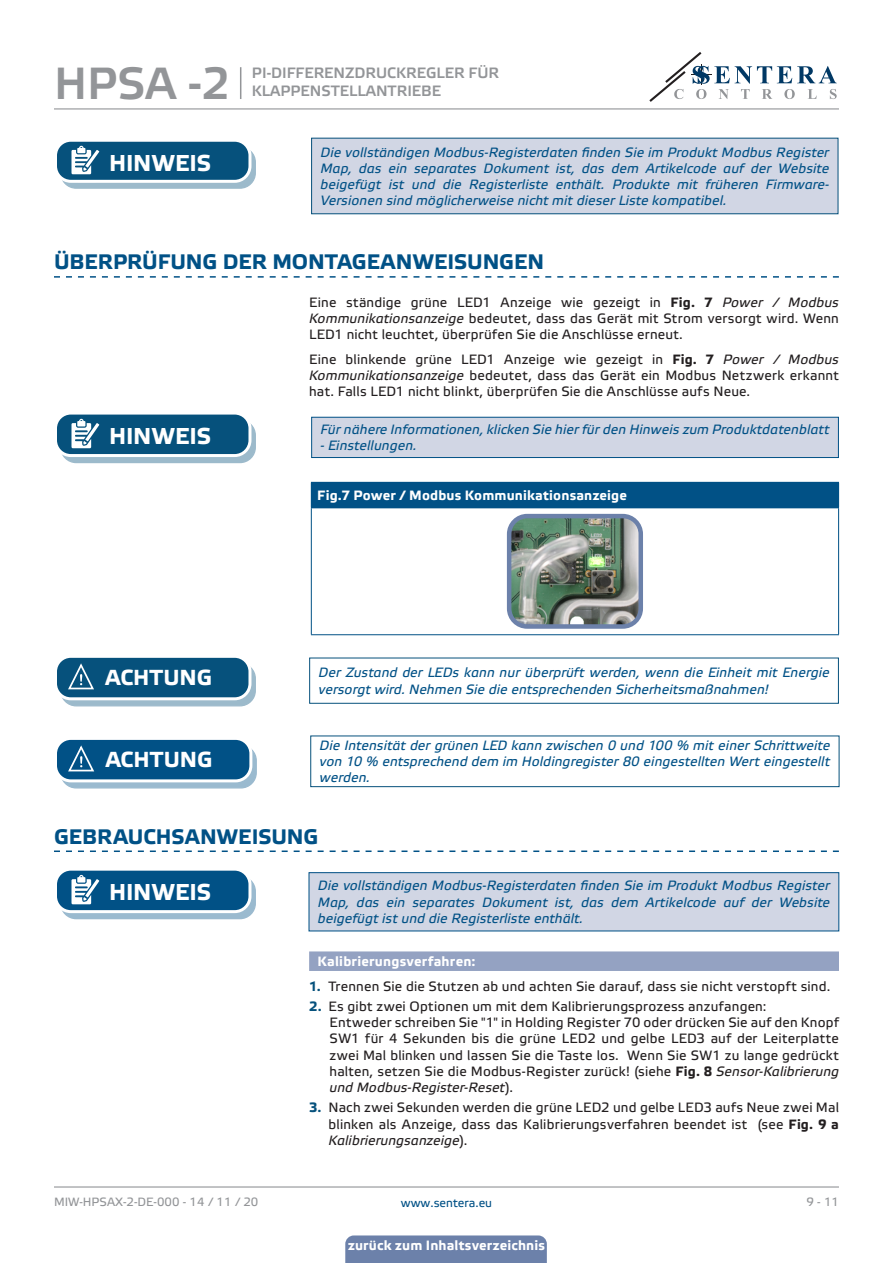
<style>
.page{position:relative;width:893px;height:1263px;background:#fff}
.page>*{position:absolute;margin:0;border:0;box-sizing:border-box;transform-origin:0 0}
.t1{font:45px "Etelka Medium Pro";color:#939598}
.t2{font:700 22.95px "Etelka Text Pro";color:#fff}
.t3{font:700 21.75px "Etelka Text Pro";color:#fff}
.t4{font:700 21px "Etelka Text Pro";color:#015186}
.t5{font:15px "Etelka Medium Pro";color:#939598}
.attention{font:italic 13.5px/16.2px "Etelka Text Pro";letter-spacing:.01em;color:#015186;text-align:justify}
.Numbering{font:13.5px/16.2px "Etelka Text Pro";letter-spacing:.015em;color:#231f20;text-align:justify}
.body{font:13.5px/16.2px "Etelka Text Pro";letter-spacing:.015em;color:#231f20;text-align:justify}
.table_text{font:700 13.5px "Etelka Text Pro";letter-spacing:.01em;color:#fff}
.Number-roman{font:700 13.5px "Etelka Text Pro";letter-spacing:.015em;color:#fff}
.t6{font:12px "Etelka Text Pro";color:#939598}
.t7{font:12px "Etelka Text Pro";color:#015186}
.s1{font-weight:700}
.s2{font-style:italic}
.s3{font-weight:700;color:#06517c}
</style>
<div class="page">
<hr style="left:54px;top:108px;width:785px;height:1px;background:#939598">
<hr style="left:54px;top:1186px;width:785px;height:1px;background:#939598">
<svg style="left:649px;top:52px;width:188px;height:50px"></svg>
<div style="left:345px;top:1235px;width:202px;height:28px;background:#6c81aa"></div>
<div style="left:312px;top:138px;width:526px;height:76px;background:#d1d6e4"></div>
<div style="left:311px;top:138px;width:527px;height:76px;border:1px solid #06517c"></div>
<div style="left:61px;top:147px;width:194px;height:41px;background:#9cbacb;border-radius:15px"></div>
<div style="left:60px;top:146px;width:196px;height:43px;border:1px solid #06517c;border-radius:15px"></div>
<div style="left:56px;top:140px;width:194px;height:41px;background:#06517c;border-radius:15px"></div>
<div style="left:54px;top:139px;width:197px;height:44px;border:3px solid #fff;border-radius:15px"></div>
<svg style="left:71px;top:146px;width:34px;height:36px"></svg>
<svg style="left:54px;top:276px;width:785px;height:2px"></svg>
<div style="left:61px;top:420px;width:194px;height:43px;background:#9cbacb;border-radius:15px"></div>
<div style="left:60px;top:419px;width:196px;height:44px;border:1px solid #06517c;border-radius:15px"></div>
<div style="left:56px;top:413px;width:194px;height:42px;background:#06517c;border-radius:15px"></div>
<div style="left:54px;top:412px;width:197px;height:45px;border:3px solid #fff;border-radius:15px"></div>
<svg style="left:71px;top:419px;width:34px;height:37px"></svg>
<div style="left:312px;top:417px;width:526px;height:40px;background:#d1d6e4"></div>
<div style="left:311px;top:417px;width:528px;height:41px;border:1px solid #015186"></div>
<div style="left:311px;top:482px;width:528px;height:26px;background:#015186"></div>
<hr style="left:311px;top:508px;width:1px;height:126px;background:#015186">
<hr style="left:838px;top:508px;width:1px;height:126px;background:#015186">
<hr style="left:311px;top:634px;width:528px;height:1px;background:#015186">
<img style="left:512px;top:519px;width:126px;height:105px">
<div style="left:507px;top:514px;width:136px;height:115px;border:4px solid #6c81aa;border-radius:18px"></div>
<svg style="left:61px;top:663px;width:194px;height:43px"></svg>
<div style="left:60px;top:663px;width:196px;height:43px;border:1px solid #06517c;border-radius:15px"></div>
<div style="left:56px;top:656px;width:194px;height:43px;background:#06517c;border-radius:15px"></div>
<div style="left:54px;top:655px;width:197px;height:45px;border:3px solid #fff;border-radius:15px"></div>
<svg style="left:67px;top:663px;width:38px;height:37px"></svg>
<div style="left:309px;top:658px;width:530px;height:46px;border:1px solid #06517c"></div>
<div style="left:61px;top:745px;width:195px;height:43px;background:linear-gradient(to right,#99b9ce,#9cbcd0);border-radius:15px"></div>
<div style="left:60px;top:745px;width:197px;height:43px;border:1px solid #015186;border-radius:15px"></div>
<div style="left:56px;top:738px;width:195px;height:43px;background:#015186;border-radius:15px"></div>
<div style="left:54px;top:737px;width:198px;height:45px;border:3px solid #fff;border-radius:15px"></div>
<svg style="left:67px;top:745px;width:38px;height:37px"></svg>
<div style="left:310px;top:735px;width:529px;height:52px;border:1px solid #06517c"></div>
<svg style="left:54px;top:850px;width:785px;height:2px"></svg>
<div style="left:309px;top:951px;width:530px;height:20px;background:#94a2c2"></div>
<svg style="left:61px;top:876px;width:194px;height:43px"></svg>
<div style="left:60px;top:875px;width:196px;height:44px;border:1px solid #015186;border-radius:15px"></div>
<div style="left:56px;top:869px;width:194px;height:43px;background:#015186;border-radius:15px"></div>
<div style="left:54px;top:868px;width:197px;height:45px;border:3px solid #fff;border-radius:15px"></div>
<svg style="left:71px;top:875px;width:34px;height:37px"></svg>
<div style="left:309px;top:873px;width:530px;height:58px;background:#d1d6e4"></div>
<div style="left:309px;top:872px;width:530px;height:59px;border:1px solid #015186"></div>
<hr style="left:240px;top:67px;width:1px;height:32px;background:#939598">
<h1 class="t1" style="left:54px;top:59px;width:177px">HPSA -2</h1>
<p class="t2" style="left:109px;top:150px;width:104px">HINWEIS</p>
<p class="t5" style="left:252px;top:65px;width:249px">PI-DIFFERENZDRUCKREGLER FÜR</p>
<p class="t5" style="left:252px;top:83px;width:191px">KLAPPENSTELLANTRIEBE</p>
<p class="attention" style="left:320px;top:145px;width:510px">Die vollständigen Modbus-Registerdaten finden Sie im Produkt Modbus Register Map, das ein separates Dokument ist, das dem Artikelcode auf der Website beigefügt ist und die Registerliste enthält. Produkte mit früheren Firmware-Versionen sind möglicherweise nicht mit dieser Liste kompatibel.</p>
<p class="t4" style="left:54px;top:250px;width:492px">ÜBERPRÜFUNG DER MONTAGEANWEISUNGEN</p>
<p class="body" style="left:309px;top:295px;width:531px">Eine ständige grüne LED1 Anzeige wie gezeigt in <span class="s1">Fig. 7</span> <span class="s2">Power / Modbus Kommunikationsanzeige</span> bedeutet, dass das Gerät mit Strom versorgt wird. Wenn LED1 nicht leuchtet, überprüfen Sie die Anschlüsse erneut.</p>
<p class="body" style="left:309px;top:352px;width:531px">Eine blinkende grüne LED1 Anzeige wie gezeigt in <span class="s1">Fig. 7</span> <span class="s2">Power / Modbus Kommunikationsanzeige</span> bedeutet, dass das Gerät ein Modbus Netzwerk erkannt hat. Falls LED1 nicht blinkt, überprüfen Sie die Anschlüsse aufs Neue.</p>
<p class="t2" style="left:109px;top:423px;width:104px">HINWEIS</p>
<p class="attention" style="left:320px;top:422px;width:510px">Für nähere Informationen, klicken Sie hier für den Hinweis zum Produktdatenblatt</p>
<p class="attention" style="left:320px;top:438px;width:98px">- Einstellungen.</p>
<p class="table_text" style="left:317px;top:488px;width:311px">Fig.7 Power / Modbus Kommunikationsanzeige</p>
<p class="t3" style="left:105px;top:666px;width:108px">ACHTUNG</p>
<p class="attention" style="left:319px;top:665px;width:512px">Der Zustand der LEDs kann nur überprüft werden, wenn die Einheit mit Energie versorgt wird. Nehmen Sie die entsprechenden Sicherheitsmaßnahmen!</p>
<p class="t3" style="left:106px;top:748px;width:108px">ACHTUNG</p>
<p class="attention" style="left:320px;top:738px;width:512px">Die Intensität der grünen LED kann zwischen 0 und 100 % mit einer Schrittweite von 10 % entsprechend dem im Holdingregister 80 eingestellten Wert eingestellt werden.</p>
<p class="t4" style="left:54px;top:825px;width:266px">GEBRAUCHSANWEISUNG</p>
<p class="t2" style="left:109px;top:879px;width:104px">HINWEIS</p>
<p class="attention" style="left:318px;top:878px;width:514px">Die vollständigen Modbus-Registerdaten finden Sie im Produkt Modbus Register Map, das ein separates Dokument ist, das dem Artikelcode auf der Website beigefügt ist und die Registerliste enthält.</p>
<p class="Number-roman" style="left:318px;top:954px;width:160px">Kalibrierungsverfahren:</p>
<p class="Numbering" style="left:309px;top:979px;width:523px"><span class="s3">1.</span> Trennen Sie die Stutzen ab und achten Sie darauf, dass sie nicht verstopft sind.</p>
<p class="Numbering" style="left:309px;top:999px;width:459px"><span class="s3">2.</span> Es gibt zwei Optionen um mit dem Kalibrierungsprozess anzufangen:</p>
<p class="Numbering" style="left:330px;top:1015px;width:511px">Entweder schreiben Sie "1" in Holding Register 70 oder drücken Sie auf den Knopf SW1 für 4 Sekunden bis die grüne LED2 und gelbe LED3 auf der Leiterplatte zwei Mal blinken und lassen Sie die Taste los. Wenn Sie SW1 zu lange gedrückt halten, setzen Sie die Modbus-Register zurück! (siehe <span class="s1">Fig. 8</span> <span class="s2">Sensor-Kalibrierung und Modbus-Register-Reset</span>).</p>
<p class="Numbering" style="left:328px;top:1100px;width:512px;text-indent:-20px"><span class="s3">3.</span> Nach zwei Sekunden werden die grüne LED2 und gelbe LED3 aufs Neue zwei Mal blinken als Anzeige, dass das Kalibrierungsverfahren beendet ist (see <span class="s1">Fig. 9 a </span><span class="s2">Kalibrierungsanzeige</span>).</p>
<p class="t6" style="left:54px;top:1195px;width:206px">MIW-HPSAX-2-DE-000 - 14 / 11 / 20</p>
<p class="t7" style="left:401px;top:1196px;width:93px">www.sentera.eu</p>
<p class="t6" style="left:806px;top:1195px;width:34px">9 - 11</p>
<p class="table_text" style="left:348px;top:1238px;width:198px">zurück zum Inhaltsverzeichnis</p>
</div>
